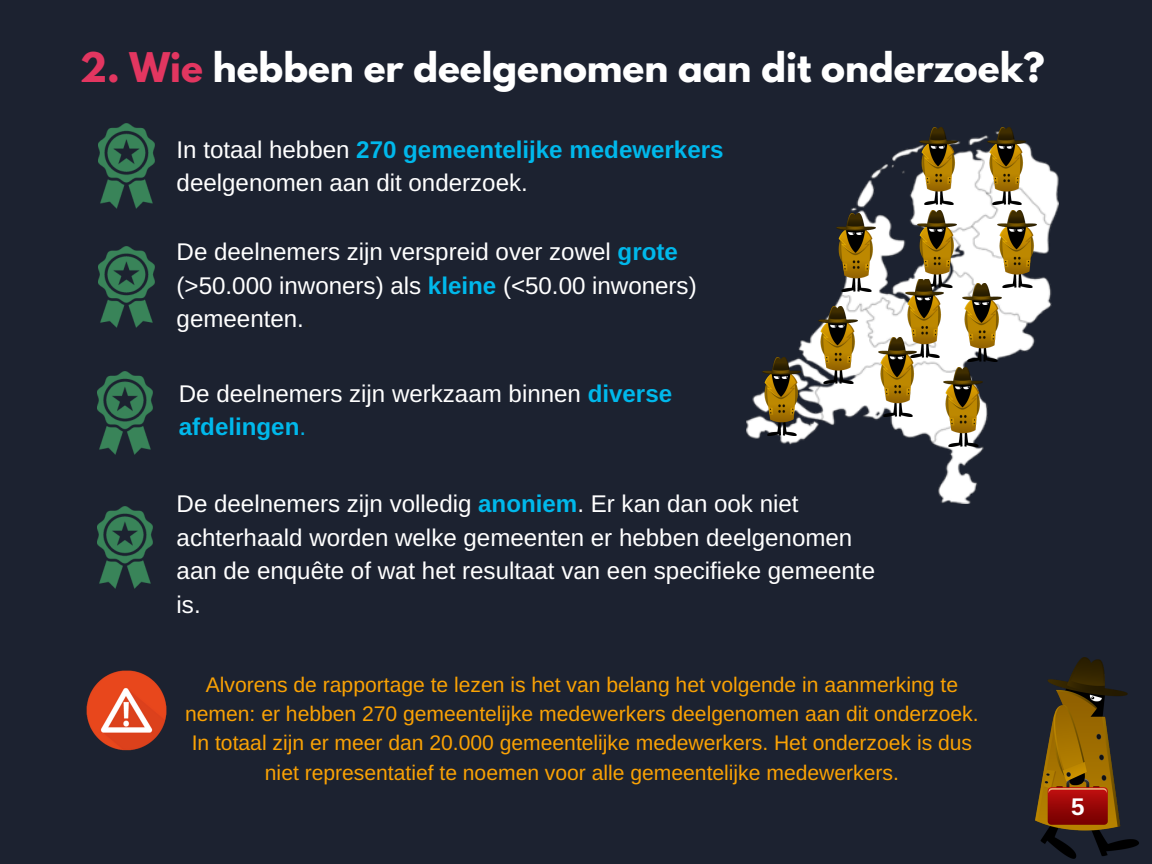
<style>
.page{position:relative;width:1152px;height:864px;background:#1c2230}
.page>*{position:absolute;margin:0;border:0;box-sizing:border-box;transform-origin:0 0}
.t1{font:700 36.3px "League Spartan";color:#fff}
.t2{font:24.15px/33.8px "Arimo";color:#fff}
.t3{font:700 24.15px "Arimo";color:#fff}
.t4{font:21.15px/29.2px "Arimo";color:#faa204;text-align:center}
.s1{color:#e23660}
.s2{font-weight:700;color:#00b8eb}
.s3{color:#222}
.s4{color:#00b8eb}
</style>
<div class="page">
<img style="left:747px;top:135px;width:312px;height:369px">
<img style="left:837px;top:214px;width:38px;height:77px">
<img style="left:879px;top:338px;width:38px;height:78px">
<img style="left:918px;top:210px;width:38px;height:78px">
<img style="left:988px;top:127px;width:38px;height:78px">
<img style="left:919px;top:127px;width:38px;height:78px">
<img style="left:944px;top:368px;width:38px;height:79px">
<img style="left:763px;top:358px;width:38px;height:77px">
<img style="left:819px;top:306px;width:38px;height:78px">
<img style="left:99px;top:124px;width:55px;height:84px">
<img style="left:99px;top:246px;width:55px;height:81px">
<img style="left:98px;top:371px;width:55px;height:83px">
<img style="left:86px;top:670px;width:81px;height:81px">
<img style="left:1035px;top:657px;width:104px;height:202px">
<img style="left:963px;top:284px;width:38px;height:77px">
<img style="left:98px;top:506px;width:55px;height:82px">
<img style="left:998px;top:210px;width:38px;height:78px">
<img style="left:906px;top:279px;width:38px;height:79px">
<h1 class="t1" style="left:80px;top:49px;width:966px"><span class="s1">2. Wie</span> hebben er deelgenomen aan dit onderzoek?</h1>
<p class="t2" style="left:177px;top:132px;width:548px">In totaal hebben <span class="s2">270 gemeentelijke medewerkers </span>deelgenomen aan dit onderzoek.</p>
<p class="t2" style="left:177px;top:235px;width:522px">De deelnemers zijn verspreid over zowel <span class="s2">grote </span>(&gt;50.000 inwoners) als <span class="s2">kleine</span> (&lt;50.00 inwoners) gemeenten.<span class="s3">.</span></p>
<p class="t2" style="left:179px;top:376px;width:495px">De deelnemers zijn werkzaam binnen <span class="s2">diverse afdelingen</span><span class="s4">.</span></p>
<p class="t2" style="left:177px;top:487px;width:700px">De deelnemers zijn volledig <span class="s2">anoniem</span>. Er kan dan ook niet achterhaald worden welke gemeenten er hebben deelgenomen aan de enquête of wat het resultaat van een specifieke gemeente is.</p>
<p class="t4" style="left:185px;top:670px;width:795px">Alvorens de rapportage te lezen is het van belang het volgende in aanmerking te nemen: er hebben 270 gemeentelijke medewerkers deelgenomen aan dit onderzoek.<br>In totaal zijn er meer dan 20.000 gemeentelijke medewerkers. Het onderzoek is dus niet representatief te noemen voor alle gemeentelijke medewerkers.</p>
<p class="t3" style="left:1071px;top:788px;width:17px">45</p>
</div>
